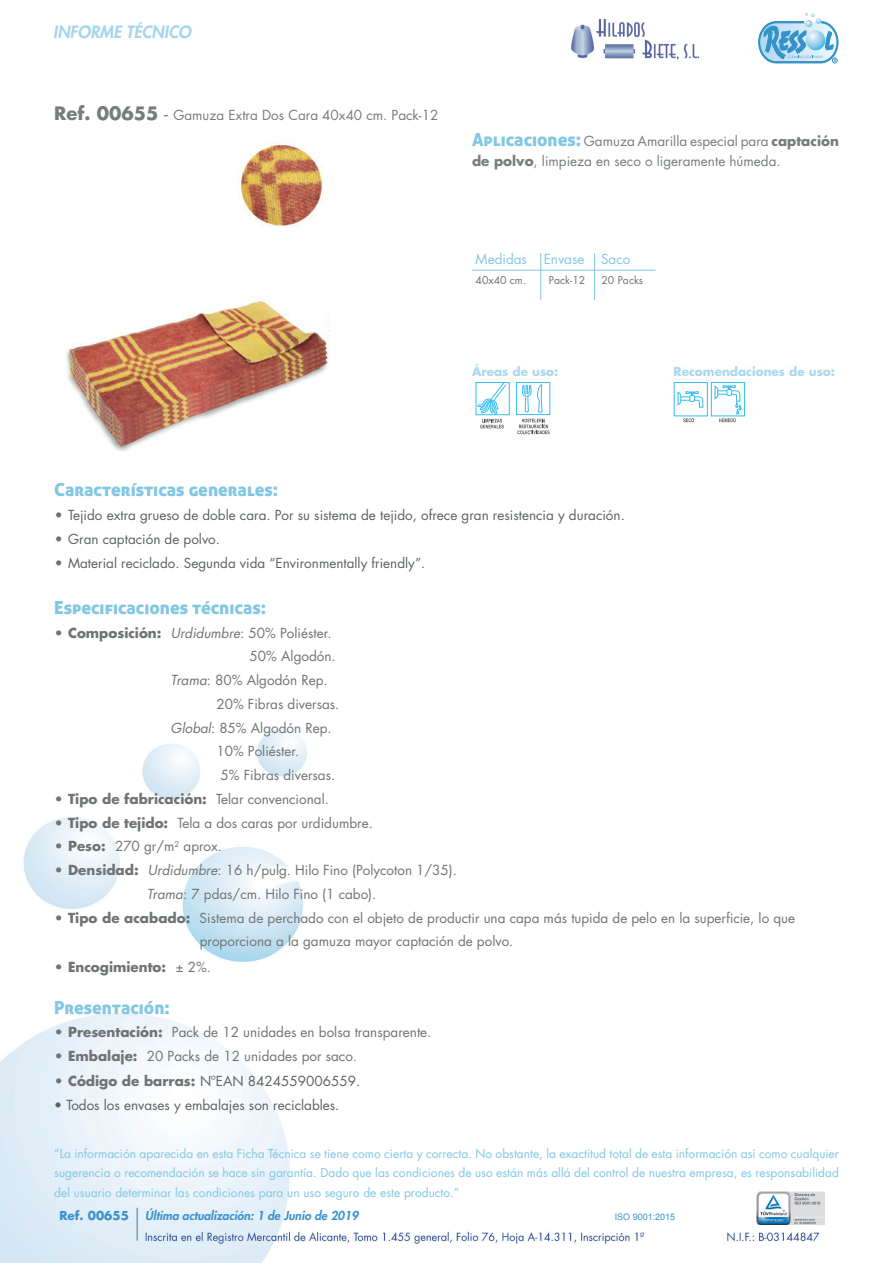
<style>
.page{position:relative;width:893px;height:1263px;background:#fff}
.page>*{position:absolute;margin:0;border:0;box-sizing:border-box;transform-origin:0 0}
.t1{font:18px "Aller Display";color:#82c7e4}
.t2{font:italic 800 16.5px "Futura Std";color:#a7d6ec}
.t3{font:13.5px/23.7px "Futura Std";color:#6f7374}
.t4{font:13.5px "Futura Std";color:#5d6162}
.t5{font:13.5px/19.5px "Futura Std";color:#787c7d}
.t6{font:700 13.5px "Futura Std";color:#6f7374}
.t7{font:13.5px "Futura Std";color:#82c7e4}
.t8{font:12px/19.5px "Futura Std";color:#82c7e4;text-align:justify}
.t9{font:italic 800 12px "Futura Std";color:#3a92cc}
.t10{font:700 12px "Futura Std";color:#acd8ed}
.t11{font:700 12px "Futura Std";color:#3a92cc}
.t12{font:10.5px "Futura Std";color:#6f7374}
.t13{font:9px "Arial";color:#3a92cc}
.s1{font-weight:700;font-size:18px}
.s2{font-size:18px}
.s3{font-family:"Aller Display";font-size:18px;color:#82c7e4}
.s4{font-weight:700}
.s5{font-weight:700;color:#6f7374}
.s6{font-style:italic}
.s7{font-weight:400}
</style>
<div class="page">
<img style="left:0;top:729px;width:825px;height:534px">
<img style="left:757px;top:1191px;width:68px;height:33px">
<hr style="left:137px;top:1208px;width:1px;height:32px;background:#4b6f97">
<svg style="left:758px;top:12px;width:81px;height:52px"></svg>
<img style="left:571px;top:18px;width:129px;height:42px">
<hr style="left:540px;top:253px;width:1px;height:47px;background:#82c7e4">
<hr style="left:472px;top:270px;width:183px;height:1px;background:#82c7e4">
<hr style="left:594px;top:253px;width:1px;height:47px;background:#82c7e4">
<div style="left:711px;top:382px;width:34px;height:34px;background:#fbfdfe;border:1px solid #00aeef"></div>
<svg style="left:714px;top:385px;width:28px;height:37px"></svg>
<svg style="left:476px;top:382px;width:34px;height:33px"></svg>
<svg style="left:477px;top:382px;width:30px;height:46px"></svg>
<svg style="left:517px;top:419px;width:33px;height:15px"></svg>
<svg style="left:522px;top:384px;width:21px;height:29px"></svg>
<svg style="left:683px;top:418px;width:11px;height:4px"></svg>
<svg style="left:677px;top:391px;width:27px;height:17px"></svg>
<img style="left:66px;top:145px;width:264px;height:307px">
<p class="t2" style="left:53px;top:22px;width:140px">INFORME TÉCNICO</p>
<p class="t5" style="left:54px;top:105px;width:386px"><span class="s1">Ref. 00655</span> <span class="s2">-</span> Gamuza Extra Dos Cara 40x40 cm. Pack-12</p>
<p class="t5" style="left:472px;top:132px;width:368px"><span class="s3">Aplicaciones:</span> Gamuza Amarilla especial para <span class="s4">captación de polvo</span>, limpieza en seco o ligeramente húmeda.</p>
<p class="t7" style="left:476px;top:251px;width:156px">Medidas Envase Saco</p>
<p class="t12" style="left:476px;top:273px;width:52px">40x40 cm.</p>
<p class="t12" style="left:549px;top:273px;width:38px">Pack-12</p>
<p class="t12" style="left:601px;top:273px;width:43px">20 Packs</p>
<p class="t10" style="left:472px;top:364px;width:88px">Áreas de uso:</p>
<p class="t10" style="left:674px;top:364px;width:163px">Recomendaciones de uso:</p>
<h1 class="t1" style="left:54px;top:478px;width:225px">Características generales:</h1>
<p class="t4" style="left:54px;top:506px;width:572px"><span class="s5">•</span> Tejido extra grueso de doble cara. Por su sistema de tejido, ofrece gran resistencia y duración.</p>
<p class="t4" style="left:54px;top:530px;width:167px"><span class="s5">•</span> Gran captación de polvo.</p>
<p class="t4" style="left:54px;top:554px;width:373px"><span class="s5">•</span> Material reciclado. Segunda vida “Environmentally friendly”.</p>
<h1 class="t1" style="left:54px;top:596px;width:213px">Especificaciones técnicas:</h1>
<p class="t3" style="left:54px;top:621px;width:279px"><span class="s4">• Composición:</span> <span class="s6">Urdidumbre</span>: 50% Poliéster.</p>
<p class="t3" style="left:250px;top:645px;width:88px">50% Algodón.</p>
<p class="t3" style="left:171px;top:668px;width:158px"><span class="s6">Trama</span>: 80% Algodón Rep.</p>
<p class="t3" style="left:216px;top:692px;width:125px">20% Fibras diversas.</p>
<p class="t3" style="left:171px;top:716px;width:163px"><span class="s6">Global</span>: 85% Algodón Rep.</p>
<p class="t3" style="left:216px;top:740px;width:85px">10% Poliéster.</p>
<p class="t3" style="left:221px;top:763px;width:116px">5% Fibras diversas.</p>
<p class="t6" style="left:54px;top:790px;width:276px">• Tipo de fabricación: <span class="s7">Telar convencional.</span></p>
<p class="t3" style="left:54px;top:811px;width:320px"><span class="s4">• Tipo de tejido:</span> Tela a dos caras por urdidumbre.</p>
<p class="t3" style="left:54px;top:835px;width:169px"><span class="s4">• Peso:</span> 270 gr/m<sup>2</sup> aprox.</p>
<p class="t3" style="left:147px;top:858px;width:312px;text-indent:-93px"><span class="s4">• Densidad:</span> <span class="s6">Urdidumbre</span>: 16 h/pulg. Hilo Fino (Polycoton 1/35).<br><span class="s6">Trama</span>: 7 pdas/cm. Hilo Fino (1 cabo).</p>
<p class="t3" style="left:200px;top:906px;width:597px;text-indent:-146px"><span class="s4">• Tipo de acabado:</span> Sistema de perchado con el objeto de productir una capa más tupida de pelo en la superficie, lo que proporciona a la gamuza mayor captación de polvo.</p>
<p class="t6" style="left:54px;top:957px;width:158px">• Encogimiento: <span class="s7">± 2%.</span></p>
<h1 class="t1" style="left:54px;top:996px;width:117px">Presentación:</h1>
<p class="t3" style="left:54px;top:1021px;width:379px"><span class="s4">• Presentación:</span> Pack de 12 unidades en bolsa transparente.</p>
<p class="t3" style="left:54px;top:1044px;width:304px"><span class="s4">• Embalaje:</span> 20 Packs de 12 unidades por saco.</p>
<p class="t4" style="left:54px;top:1073px;width:307px"><span class="s5">• Código de barras:</span> NºEAN 8424559006559.</p>
<p class="t4" style="left:54px;top:1096px;width:287px">• Todos los envases y embalajes son reciclables.</p>
<p class="t8" style="left:54px;top:1144px;width:786px">“La información aparecida en esta Ficha Técnica se tiene como cierta y correcta. No obstante, la exactitud total de esta información así como cualquier sugerencia o recomendación se hace sin garantía. Dado que las condiciones de uso están más allá del control de nuestra empresa, es responsabilidad del usuario determinar las condiciones para un uso seguro de este producto.”</p>
<p class="t11" style="left:59px;top:1207px;width:71px">Ref. 00655</p>
<p class="t9" style="left:145px;top:1208px;width:215px">Última actualización: 1 de Junio de 2019</p>
<p class="t13" style="left:615px;top:1211px;width:62px">ISO 9001:2015</p>
</div>
